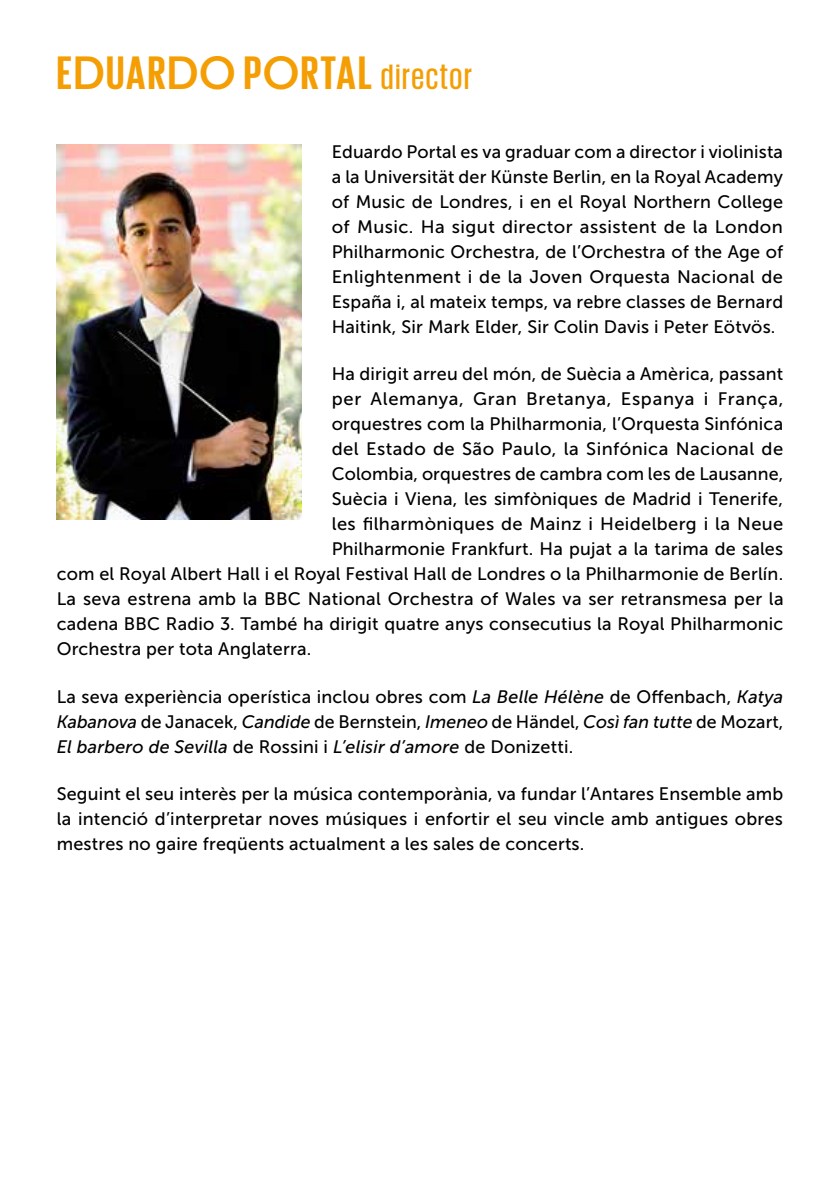
<style>
.page{position:relative;width:840px;height:1191px;background:#fff}
.page>*{position:absolute;margin:0;border:0;box-sizing:border-box;transform-origin:0 0}
.t1{font:700 48px "Giorgio Sans";letter-spacing:.05em;color:#f49e04}
.t2{font:18px/25px "Museo Sans 500";letter-spacing:.01em;color:#000;text-align:justify}
.t3{font:18px "Museo Sans 500";letter-spacing:.035em;color:#000}
.s1{font-weight:500;font-size:36px}
.s2{font-style:italic}
</style>
<div class="page">
<img style="left:57px;top:144px;width:244px;height:375px">
<h1 class="t1" style="left:57px;top:49px;width:416px">EDUARDO PORTAL <span class="s1">director</span></h1>
<p class="t2" style="left:331px;top:139px;width:452px">Eduardo Portal es va graduar com a director i violinista a la Universität der Künste Berlin, en la Royal Academy of Music de Londres, i en el Royal Northern College of Music. Ha sigut director assistent de la London Philharmonic Orchestra, de l’Orchestra of the Age of Enlightenment i de la Joven Orquesta Nacional de España i, al mateix temps, va rebre classes de Bernard Haitink, Sir Mark Elder, Sir Colin Davis i Peter Eötvös.</p>
<p class="t2" style="left:331px;top:361px;width:452px">Ha dirigit arreu del món, de Suècia a Amèrica, passant</p>
<p class="t3" style="left:331px;top:389px;width:453px">per Alemanya, Gran Bretanya, Espanya i França,</p>
<p class="t2" style="left:331px;top:411px;width:452px">orquestres com la Philharmonia, l’Orquesta Sinfónica</p>
<p class="t2" style="left:331px;top:436px;width:452px">del Estado de São Paulo, la Sinfónica Nacional de</p>
<p class="t2" style="left:331px;top:461px;width:452px">Colombia, orquestres de cambra com les de Lausanne,</p>
<p class="t2" style="left:331px;top:486px;width:452px">Suècia i Viena, les simfòniques de Madrid i Tenerife,</p>
<p class="t2" style="left:331px;top:511px;width:453px">les filharmòniques de Mainz i Heidelberg i la Neue</p>
<p class="t2" style="left:331px;top:536px;width:452px">Philharmonie Frankfurt. Ha pujat a la tarima de sales</p>
<p class="t2" style="left:57px;top:561px;width:727px">com el Royal Albert Hall i el Royal Festival Hall de Londres o la Philharmonie de Berlín.</p>
<p class="t2" style="left:57px;top:586px;width:728px">La seva estrena amb la BBC National Orchestra of Wales va ser retransmesa per la</p>
<p class="t2" style="left:57px;top:611px;width:727px">cadena BBC Radio 3. També ha dirigit quatre anys consecutius la Royal Philharmonic</p>
<p class="t2" style="left:57px;top:636px;width:256px">Orchestra per tota Anglaterra.</p>
<p class="t2" style="left:57px;top:684px;width:727px">La seva experiència operística inclou obres com <span class="s2">La Belle Hélène</span> de Offenbach, <span class="s2">Katya Kabanova</span> de Janacek, <span class="s2">Candide</span> de Bernstein, <span class="s2">Imeneo</span> de Händel, <span class="s2">Così fan tutte</span> de Mozart, <span class="s2">El barbero de Sevilla</span> de Rossini i <span class="s2">L’elisir d’amore</span> de Donizetti.</p>
<p class="t2" style="left:57px;top:781px;width:727px">Seguint el seu interès per la música contemporània, va fundar l’Antares Ensemble amb la intenció d’interpretar noves músiques i enfortir el seu vincle amb antigues obres mestres no gaire freqüents actualment a les sales de concerts.</p>
</div>
